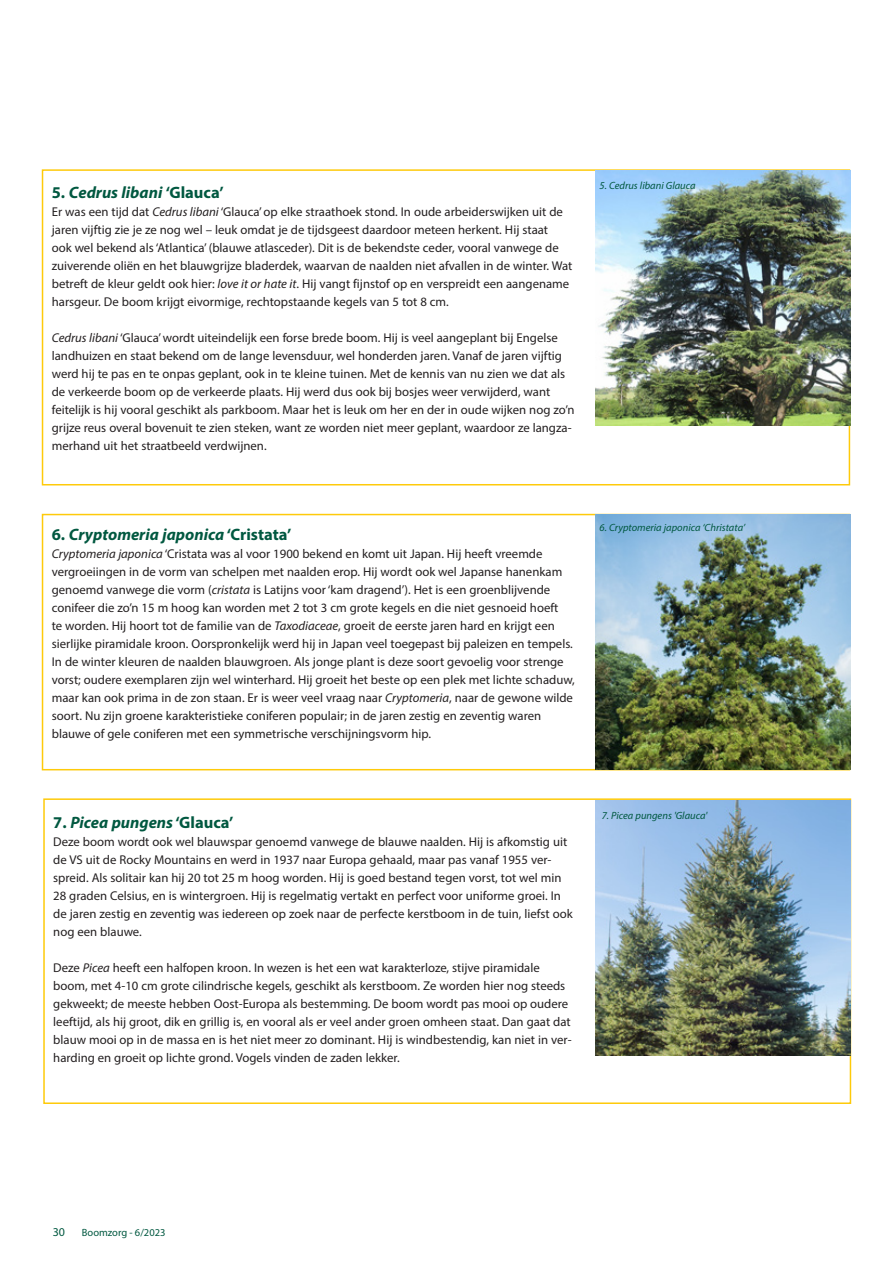
<style>
.page{position:relative;width:893px;height:1263px;background:#fff}
.page>*{position:absolute;margin:0;border:0;box-sizing:border-box;transform-origin:0 0}
.t1{font:italic 700 16.5px "Myriad Pro";color:#005840}
.t2{font:12.75px/18px "Myriad Pro";color:#231f20}
.t3{font:12px "Myriad Pro";color:#005840}
.t4{font:italic 10.5px "Myriad Pro";color:#005840}
.t5{font:10.5px "Myriad Pro";color:#005840}
.s1{font-style:normal}
.s2{font-style:italic}
</style>
<div class="page">
<div style="left:42px;top:169px;width:808px;height:316px;border:2px solid #feca0a"></div>
<div style="left:43px;top:798px;width:808px;height:306px;border:2px solid #feca0a"></div>
<img style="left:595px;top:170px;width:255px;height:255px">
<img style="left:595px;top:514px;width:255px;height:256px">
<img style="left:595px;top:800px;width:255px;height:255px">
<p class="t1" style="left:52px;top:182px;width:173px"><span class="s1">5.</span> Cedrus libani <span class="s1">‘Glauca’</span></p>
<p class="t2" style="left:52px;top:203px;width:522px">Er was een tijd dat <span class="s2">Cedrus libani</span> ‘Glauca’ op elke straathoek stond. In oude arbeiderswijken uit de jaren vijftig zie je ze nog wel – leuk omdat je de tijdsgeest daardoor meteen herkent. Hij staat<br>ook wel bekend als ‘Atlantica’ (blauwe atlasceder). Dit is de bekendste ceder, vooral vanwege de zuiverende oliën en het blauwgrijze bladerdek, waarvan de naalden niet afvallen in de winter. Wat betreft de kleur geldt ook hier: <span class="s2">love it or hate it</span>. Hij vangt fijnstof op en verspreidt een aangename harsgeur. De boom krijgt eivormige, rechtopstaande kegels van 5 tot 8 cm.</p>
<p class="t2" style="left:52px;top:329px;width:524px"><span class="s2">Cedrus libani</span> ‘Glauca’ wordt uiteindelijk een forse brede boom. Hij is veel aangeplant bij Engelse landhuizen en staat bekend om de lange levensduur, wel honderden jaren. Vanaf de jaren vijftig werd hij te pas en te onpas geplant, ook in te kleine tuinen. Met de kennis van nu zien we dat als de verkeerde boom op de verkeerde plaats. Hij werd dus ook bij bosjes weer verwijderd, want feitelijk is hij vooral geschikt als parkboom. Maar het is leuk om her en der in oude wijken nog zo’n grijze reus overal bovenuit te zien steken, want ze worden niet meer geplant, waardoor ze langza&shy;merhand uit het straatbeeld verdwijnen.</p>
<p class="t4" style="left:600px;top:179px;width:98px">5. Cedrus libani Glauca</p>
<p class="t1" style="left:52px;top:524px;width:241px"><span class="s1">6.</span> Cryptomeria japonica <span class="s1">‘Cristata’</span></p>
<p class="t2" style="left:52px;top:545px;width:525px"><span class="s2">Cryptomeria japonica</span> ‘Cristata was al voor 1900 bekend en komt uit Japan. Hij heeft vreemde vergroeiingen in de vorm van schelpen met naalden erop. Hij wordt ook wel Japanse hanenkam genoemd vanwege die vorm (<span class="s2">cristata</span> is Latijns voor ‘kam dragend’). Het is een groenblijvende conifeer die zo’n 15 m hoog kan worden met 2 tot 3 cm grote kegels en die niet gesnoeid hoeft<br>te worden. Hij hoort tot de familie van de <span class="s2">Taxodiaceae</span>, groeit de eerste jaren hard en krijgt een sierlijke piramidale kroon. Oorspronkelijk werd hij in Japan veel toegepast bij paleizen en tempels.<br>In de winter kleuren de naalden blauwgroen. Als jonge plant is deze soort gevoelig voor strenge vorst; oudere exemplaren zijn wel winterhard. Hij groeit het beste op een plek met lichte schaduw, maar kan ook prima in de zon staan. Er is weer veel vraag naar <span class="s2">Cryptomeria</span>, naar de gewone wilde soort. Nu zijn groene karakteristieke coniferen populair; in de jaren zestig en zeventig waren blauwe of gele coniferen met een symmetrische verschijningsvorm hip.</p>
<p class="t4" style="left:600px;top:521px;width:147px">6. Cryptomeria japonica ‘Christata’</p>
<p class="t1" style="left:53px;top:812px;width:182px"><span class="s1">7.</span> Picea pungens <span class="s1">‘Glauca’</span></p>
<p class="t2" style="left:53px;top:833px;width:521px">Deze boom wordt ook wel blauwspar genoemd vanwege de blauwe naalden. Hij is afkomstig uit de VS uit de Rocky Mountains en werd in 1937 naar Europa gehaald, maar pas vanaf 1955 ver&shy;spreid. Als solitair kan hij 20 tot 25 m hoog worden. Hij is goed bestand tegen vorst, tot wel min 28 graden Celsius, en is wintergroen. Hij is regelmatig vertakt en perfect voor uniforme groei. In de jaren zestig en zeventig was iedereen op zoek naar de perfecte kerstboom in de tuin, liefst ook nog een blauwe.</p>
<p class="t2" style="left:53px;top:959px;width:520px">Deze <span class="s2">Picea</span> heeft een halfopen kroon. In wezen is het een wat karakterloze, stijve piramidale boom, met 4-10 cm grote cilindrische kegels, geschikt als kerstboom. Ze worden hier nog steeds gekweekt; de meeste hebben Oost-Europa als bestemming. De boom wordt pas mooi op oudere leeftijd, als hij groot, dik en grillig is, en vooral als er veel ander groen omheen staat. Dan gaat dat blauw mooi op in de massa en is het niet meer zo dominant. Hij is windbestendig, kan niet in ver&shy;harding en groeit op lichte grond. Vogels vinden de zaden lekker.</p>
<p class="t4" style="left:602px;top:809px;width:107px">7. Picea pungens 'Glauca'</p>
<p class="t3" style="left:53px;top:1224px;width:14px">30</p>
<p class="t5" style="left:82px;top:1226px;width:85px">Boomzorg - 6/2023</p>
</div>
